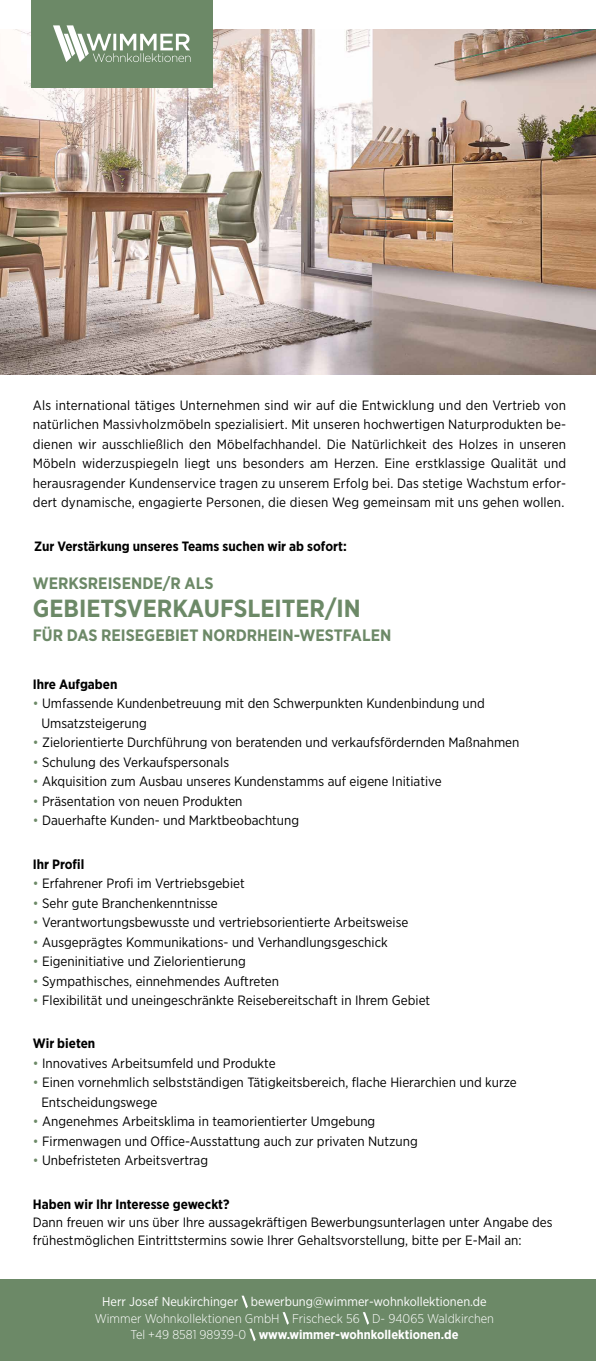
<style>
.page{position:relative;width:596px;height:1361px;background:#fff}
.page>*{position:absolute;margin:0;border:0;box-sizing:border-box;transform-origin:0 0}
.t1{font:700 24.75px "Gotham Narrow";color:#6c8967}
.t2{font:700 16.5px "Gotham Narrow";color:#6c8967}
.t3{font:13.5px/19.5px "Gotham Narrow";color:#000}
.t4{font:700 13.5px "Gotham Narrow";color:#000}
.t5{font:300 12.75px/16.5px "Gotham Narrow";color:#fff;text-align:center}
.t6{font:12.75px "Gotham Narrow";color:#fff}
.s1{color:#6c8967}
.s2{font-weight:700}
</style>
<div class="page">
<div style="left:0;top:1279px;width:595px;height:82px;background:#6c8967"></div>
<svg style="left:241px;top:1295px;width:7px;height:13px"></svg>
<svg style="left:282px;top:1312px;width:7px;height:12px"></svg>
<svg style="left:363px;top:1312px;width:6px;height:12px"></svg>
<svg style="left:249px;top:1328px;width:6px;height:13px"></svg>
<img style="left:0;top:30px;width:595px;height:344px">
<div style="left:31px;top:0;width:181px;height:87px;background:#6c8967"></div>
<svg style="left:53px;top:25px;width:137px;height:37px"></svg>
<p class="t3" style="left:33px;top:395px;width:534px;text-align:justify">Als international tätiges Unternehmen sind wir auf die Entwicklung und den Vertrieb von natürlichen Massivholzmöbeln spezialisiert. Mit unseren hochwertigen Naturprodukten be&shy;dienen wir ausschließlich den Möbelfachhandel. Die Natürlichkeit des Holzes in unseren Möbeln widerzuspiegeln liegt uns besonders am Herzen. Eine erstklassige Qualität und herausragender Kundenservice tragen zu unserem Erfolg bei. Das stetige Wachstum erfor&shy;dert dynamische, engagierte Personen, die diesen Weg gemeinsam mit uns gehen wollen.</p>
<p class="t4" style="left:34px;top:537px;width:314px">Zur Verstärkung unseres Teams suchen wir ab sofort:</p>
<p class="t2" style="left:33px;top:572px;width:182px">WERKSREISENDE/R ALS</p>
<h1 class="t1" style="left:33px;top:592px;width:329px">GEBIETSVERKAUFSLEITER/IN</h1>
<p class="t2" style="left:33px;top:625px;width:360px">FÜR DAS REISEGEBIET NORDRHEIN-WESTFALEN</p>
<p class="t4" style="left:33px;top:675px;width:86px">Ihre Aufgaben</p>
<p class="t3" style="left:41px;top:693px;width:444px;text-indent:-9px"><span class="s1">•</span> Umfassende Kundenbetreuung mit den Schwerpunkten Kundenbindung und<br>Umsatzsteigerung</p>
<p class="t3" style="left:33px;top:732px;width:487px"><span class="s1">•</span> Zielorientierte Durchführung von beratenden und verkaufsfördernden Maßnahmen</p>
<p class="t3" style="left:33px;top:752px;width:198px"><span class="s1">•</span> Schulung des Verkaufspersonals</p>
<p class="t3" style="left:33px;top:771px;width:410px"><span class="s1">•</span> Akquisition zum Ausbau unseres Kundenstamms auf eigene Initiative</p>
<p class="t3" style="left:33px;top:791px;width:211px"><span class="s1">•</span> Präsentation von neuen Produkten</p>
<p class="t3" style="left:33px;top:810px;width:268px"><span class="s1">•</span> Dauerhafte Kunden- und Marktbeobachtung</p>
<p class="t4" style="left:33px;top:855px;width:53px">Ihr Profil</p>
<p class="t3" style="left:33px;top:873px;width:213px"><span class="s1">•</span> Erfahrener Profi im Vertriebsgebiet</p>
<p class="t3" style="left:33px;top:893px;width:186px"><span class="s1">•</span> Sehr gute Branchenkenntnisse</p>
<p class="t3" style="left:33px;top:912px;width:377px"><span class="s1">•</span> Verantwortungsbewusste und vertriebsorientierte Arbeitsweise</p>
<p class="t3" style="left:33px;top:932px;width:356px"><span class="s1">•</span> Ausgeprägtes Kommunikations- und Verhandlungsgeschick</p>
<p class="t3" style="left:33px;top:951px;width:214px"><span class="s1">•</span> Eigeninitiative und Zielorientierung</p>
<p class="t3" style="left:33px;top:971px;width:247px"><span class="s1">•</span> Sympathisches, einnehmendes Auftreten</p>
<p class="t3" style="left:33px;top:990px;width:399px"><span class="s1">•</span> Flexibilität und uneingeschränkte Reisebereitschaft in Ihrem Gebiet</p>
<p class="t4" style="left:33px;top:1035px;width:64px">Wir bieten</p>
<p class="t3" style="left:33px;top:1053px;width:244px"><span class="s1">•</span> Innovatives Arbeitsumfeld und Produkte</p>
<p class="t3" style="left:41px;top:1072px;width:476px;text-indent:-9px"><span class="s1">•</span> Einen vornehmlich selbstständigen Tätigkeitsbereich, flache Hierarchien und kurze<br>Entscheidungswege</p>
<p class="t3" style="left:33px;top:1111px;width:344px"><span class="s1">•</span> Angenehmes Arbeitsklima in teamorientierter Umgebung</p>
<p class="t3" style="left:33px;top:1131px;width:386px"><span class="s1">•</span> Firmenwagen und Office-Ausstattung auch zur privaten Nutzung</p>
<p class="t3" style="left:33px;top:1150px;width:177px"><span class="s1">•</span> Unbefristeten Arbeitsvertrag</p>
<p class="t4" style="left:33px;top:1195px;width:198px">Haben wir Ihr Interesse geweckt?</p>
<p class="t3" style="left:33px;top:1212px;width:521px;line-height:18px">Dann freuen wir uns über Ihre aussagekräftigen Bewerbungsunterlagen unter Angabe des frühestmöglichen Eintrittstermins sowie Ihrer Gehaltsvorstellung, bitte per E-Mail an:</p>
<p class="t6" style="left:102px;top:1294px;width:386px">Herr Josef Neukirchinger bewerbung@wimmer-wohnkollektionen.de</p>
<p class="t5" style="left:95px;top:1309px;width:400px">Wimmer Wohnkollektionen GmbH Frischeck 56 D- 94065 Waldkirchen<br>Tel +49 8581 98939-0 <span class="s2">www.wimmer-wohnkollektionen.de</span></p>
</div>
